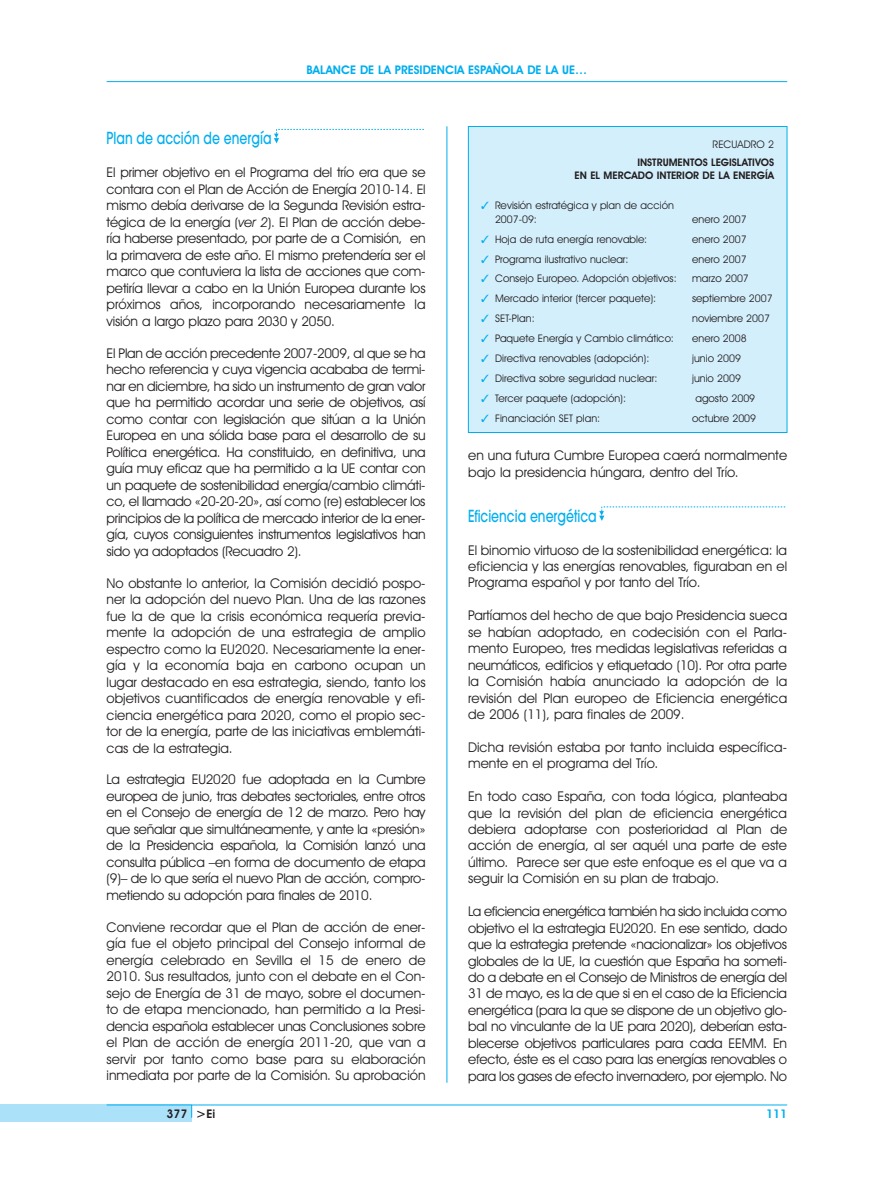
<style>
.page{position:relative;width:893px;height:1191px;background:#fff}
.page>*{position:absolute;margin:0;border:0;box-sizing:border-box;transform-origin:0 0}
.t1{font:500 16.5px "Avant Garde";color:#00aeef;scale:.75 1}
.t2{font:13.5px/16.5px "Avant Garde IT Cby BT";color:#231f20;text-align:justify}
.t3{font:600 12px "Avant Garde IT Cby BT";color:#00aeef}
.t4{font:600 12px "Avant Garde IT Cby BT";color:#231f20}
.t5{font:10.5px/13.5px "Avant Garde IT Cby BT";color:#231f20}
.t6{font:600 10.5px/13.5px "Avant Garde IT Cby BT";color:#231f20;text-align:right}
.s1{font-style:italic}
.s2{color:#00aeef}
.s3{font-size:12.75px}
</style>
<div class="page">
<hr style="left:107px;top:81px;width:680px;height:1px;background:#00aeef">
<svg style="left:276px;top:128px;width:147px;height:16px"></svg>
<svg style="left:274px;top:129px;width:149px;height:14px"></svg>
<svg style="left:599px;top:506px;width:186px;height:15px"></svg>
<hr style="left:446px;top:126px;width:1px;height:956px;background:#00aeef">
<div style="left:0;top:1104px;width:192px;height:17px;background:#ace1fa"></div>
<hr style="left:107px;top:1104px;width:680px;height:1px;background:#00aeef">
<svg style="left:191px;top:1104px;width:1px;height:13px"></svg>
<div style="left:468px;top:126px;width:319px;height:306px;background:#d4effc"></div>
<div style="left:468px;top:126px;width:319px;height:306px;border:1px solid #00aeef"></div>
<p class="t3" style="left:306px;top:65px;width:282px">BALANCE DE LA PRESIDENCIA ESPAÑOLA DE LA UE…</p>
<p class="t1" style="left:107px;top:132px;width:221px">Plan de acción de energía</p>
<p class="t2" style="left:107px;top:165px;width:321px">El primer objetivo en el Programa del trío era que se contara con el Plan de Acción de Energía 2010-14. El mismo debía derivarse de la Segunda Revisión estra&shy;tégica de la energía (<span class="s1">ver 2</span>). El Plan de acción debe&shy;ría haberse presentado, por parte de a Comisión, en la primavera de este año. El mismo pretendería ser el marco que contuviera la lista de acciones que com&shy;petiría llevar a cabo en la Unión Europea durante los próximos años, incorporando necesariamente la visión a largo plazo para 2030 y 2050.</p>
<p class="t2" style="left:107px;top:346px;width:320px">El Plan de acción precedente 2007-2009, al que se ha hecho referencia y cuya vigencia acababa de termi&shy;nar en diciembre, ha sido un instrumento de gran valor que ha permitido acordar una serie de objetivos, así como contar con legislación que sitúan a la Unión Europea en una sólida base para el desarrollo de su Política energética. Ha constituido, en definitiva, una guía muy eficaz que ha permitido a la UE contar con un paquete de sostenibilidad energía/cambio climáti&shy;co, el llamado «20-20-20», así como (re) establecer los principios de la política de mercado interior de la ener&shy;gía, cuyos consiguientes instrumentos legislativos han sido ya adoptados (Recuadro 2).</p>
<p class="t2" style="left:107px;top:575px;width:320px">No obstante lo anterior, la Comisión decidió pospo&shy;ner la adopción del nuevo Plan. Una de las razones fue la de que la crisis económica requería previa&shy;mente la adopción de una estrategia de amplio espectro como la EU2020. Necesariamente la ener&shy;gía y la economía baja en carbono ocupan un lugar destacado en esa estrategia, siendo, tanto los objetivos cuantificados de energía renovable y efi&shy;ciencia energética para 2020, como el propio sec&shy;tor de la energía, parte de las iniciativas emblemáti&shy;cas de la estrategia.</p>
<p class="t2" style="left:107px;top:772px;width:320px">La estrategia EU2020 fue adoptada en la Cumbre europea de junio, tras debates sectoriales, entre otros en el Consejo de energía de 12 de marzo. Pero hay que señalar que simultáneamente, y ante la «presión» de la Presidencia española, la Comisión lanzó una consulta pública –en forma de documento de etapa (9)– de lo que sería el nuevo Plan de acción, compro&shy;metiendo su adopción para finales de 2010.</p>
<p class="t2" style="left:107px;top:920px;width:320px">Conviene recordar que el Plan de acción de ener&shy;gía fue el objeto principal del Consejo informal de energía celebrado en Sevilla el 15 de enero de 2010. Sus resultados, junto con el debate en el Con&shy;sejo de Energía de 31 de mayo, sobre el documen&shy;to de etapa mencionado, han permitido a la Presi&shy;dencia española establecer unas Conclusiones sobre el Plan de acción de energía 2011-20, que van a servir por tanto como base para su elaboración inmediata por parte de la Comisión. Su aprobación</p>
<p class="t5" style="left:712px;top:138px;width:63px">RECUADRO 2</p>
<p class="t6" style="left:574px;top:156px;width:201px">INSTRUMENTOS LEGISLATIVOS<br>EN EL MERCADO INTERIOR DE LA ENERGÍA</p>
<p class="t5" style="left:495px;top:200px;width:180px;text-indent:-14px"><span class="s2">✓</span> Revisión estratégica y plan de acción<br>2007-09:</p>
<p class="t5" style="left:692px;top:213px;width:56px">enero 2007</p>
<p class="t5" style="left:481px;top:233px;width:167px"><span class="s2">✓</span> Hoja de ruta energía renovable:</p>
<p class="t5" style="left:692px;top:233px;width:56px">enero 2007</p>
<p class="t5" style="left:481px;top:253px;width:149px"><span class="s2">✓</span> Programa ilustrativo nuclear:</p>
<p class="t5" style="left:692px;top:253px;width:56px">enero 2007</p>
<p class="t5" style="left:481px;top:273px;width:197px"><span class="s2">✓</span> Consejo Europeo. Adopción objetivos:</p>
<p class="t5" style="left:692px;top:273px;width:58px">marzo 2007</p>
<p class="t5" style="left:481px;top:293px;width:176px"><span class="s2">✓</span> Mercado interior (tercer paquete):</p>
<p class="t5" style="left:692px;top:293px;width:82px">septiembre 2007</p>
<p class="t5" style="left:481px;top:313px;width:55px"><span class="s2">✓</span> SET-Plan:</p>
<p class="t5" style="left:692px;top:313px;width:79px">noviembre 2007</p>
<p class="t5" style="left:481px;top:332px;width:194px"><span class="s2">✓</span> Paquete Energía y Cambio climático:</p>
<p class="t5" style="left:692px;top:332px;width:56px">enero 2008</p>
<p class="t5" style="left:481px;top:352px;width:170px"><span class="s2">✓</span> Directiva renovables (adopción):</p>
<p class="t5" style="left:692px;top:352px;width:50px">junio 2009</p>
<p class="t5" style="left:481px;top:372px;width:178px"><span class="s2">✓</span> Directiva sobre seguridad nuclear:</p>
<p class="t5" style="left:692px;top:372px;width:50px">junio 2009</p>
<p class="t5" style="left:481px;top:392px;width:146px"><span class="s2">✓</span> Tercer paquete (adopción):</p>
<p class="t5" style="left:695px;top:392px;width:61px">agosto 2009</p>
<p class="t5" style="left:481px;top:412px;width:120px"><span class="s2">✓</span> Financiación SET plan:</p>
<p class="t5" style="left:692px;top:412px;width:66px">octubre 2009</p>
<p class="t2" style="left:468px;top:448px;width:320px">en una futura Cumbre Europea caerá normalmente bajo la presidencia húngara, dentro del Trío.</p>
<p class="t1" style="left:468px;top:509px;width:173px">Eficiencia energética</p>
<p class="t2" style="left:468px;top:543px;width:320px">El binomio virtuoso de la sostenibilidad energética: la eficiencia y las energías renovables, figuraban en el Programa español y por tanto del Trío.</p>
<p class="t2" style="left:468px;top:608px;width:320px">Partíamos del hecho de que bajo Presidencia sueca se habían adoptado, en codecisión con el Parla&shy;mento Europeo, tres medidas legislativas referidas a neumáticos, edificios y etiquetado (10). Por otra parte la Comisión había anunciado la adopción de la revisión del Plan europeo de Eficiencia energética de 2006 (11), para finales de 2009.</p>
<p class="t2" style="left:468px;top:740px;width:320px">Dicha revisión estaba por tanto incluida específica&shy;mente en el programa del Trío.</p>
<p class="t2" style="left:468px;top:789px;width:320px">En todo caso España, con toda lógica, planteaba que la revisión del plan de eficiencia energética debiera adoptarse con posterioridad al Plan de acción de energía, al ser aquél una parte de este último. Parece ser que este enfoque es el que va a seguir la Comisión en su plan de trabajo.</p>
<p class="t2" style="left:468px;top:904px;width:320px">La eficiencia energética también ha sido incluida como objetivo el la estrategia EU2020. En ese sentido, dado que la estrategia pretende «nacionalizar» los objetivos globales de la UE, la cuestión que España ha someti&shy;do a debate en el Consejo de Ministros de energía del 31 de mayo, es la de que si en el caso de la Eficiencia energética (para la que se dispone de un objetivo glo&shy;bal no vinculante de la UE para 2020), deberían esta&shy;blecerse objetivos particulares para cada EEMM. En efecto, éste es el caso para las energías renovables o para los gases de efecto invernadero, por ejemplo. No</p>
<p class="t4" style="left:166px;top:1108px;width:50px">377 <span class="s3">&gt;</span>Ei</p>
<p class="t3" style="left:766px;top:1108px;width:22px">111</p>
</div>
